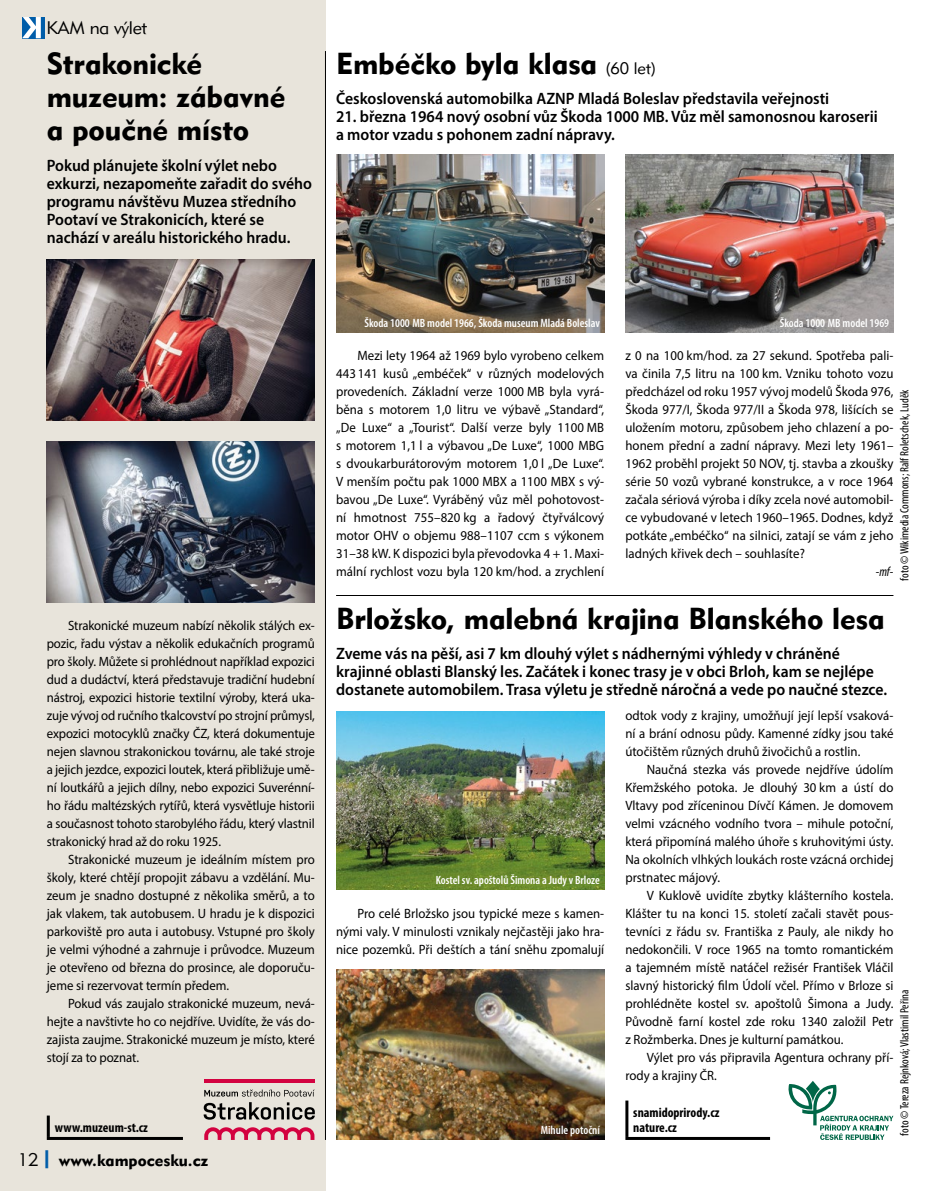
<style>
.page{position:relative;width:936px;height:1191px;background:#fff}
.page>*{position:absolute;margin:0;border:0;box-sizing:border-box;transform-origin:0 0}
.t1{font:900 30px/33px "Geometric 415";letter-spacing:-.005em;color:#000}
.t2{font:300 18px "Geometric 415";letter-spacing:-.01em;color:#000}
.t3{font:600 16.5px/18px "Myriad Pro";color:#000;scale:.95 1}
.t4{font:900 16.5px "Geometric 415";color:#000}
.t5{font:13.5px/18px "Myriad Pro";color:#000;text-align:justify;scale:.95 1}
.t6{font:700 condensed 13.5px/15px "Myriad Pro";color:#000}
.t7{font:italic condensed 13.5px "Myriad Pro";color:#000;scale:.95 1}
.t8{font:600 condensed 12px "Myriad Pro";color:#fff}
.t9{font:condensed 12px "Myriad Pro";color:#000}
.s1{font-weight:300;font-size:16.5px}
.s2{font-weight:300;font-size:18px}
.s3{font-size:18px;color:#005da9}
</style>
<div class="page">
<div style="left:0;top:0;width:325px;height:1191px;background:#e8e4db"></div>
<hr style="left:625px;top:1100px;width:3px;height:37px;background:#000">
<hr style="left:625px;top:1137px;width:145px;height:3px;background:#000">
<img style="left:47px;top:259px;width:268px;height:161px">
<img style="left:47px;top:442px;width:268px;height:160px">
<img style="left:336px;top:711px;width:268px;height:179px">
<img style="left:336px;top:969px;width:268px;height:171px">
<hr style="left:47px;top:1115px;width:3px;height:22px;background:#000">
<hr style="left:47px;top:1137px;width:136px;height:3px;background:#000">
<svg style="left:204px;top:1089px;width:110px;height:7px"></svg>
<svg style="left:204px;top:1102px;width:111px;height:18px"></svg>
<svg style="left:204px;top:1127px;width:110px;height:13px"></svg>
<hr style="left:204px;top:1079px;width:111px;height:4px;background:#d30240">
<svg style="left:788px;top:1081px;width:105px;height:59px"></svg>
<img style="left:625px;top:154px;width:268px;height:179px">
<img style="left:336px;top:154px;width:268px;height:179px">
<div style="left:22px;top:17px;width:22px;height:21px;background:#005da9"></div>
<svg style="left:22px;top:17px;width:19px;height:21px"></svg>
<hr style="left:325px;top:51px;width:1px;height:1089px;background:#000">
<hr style="left:336px;top:595px;width:557px;height:1px;background:#000">
<h2 class="t2" style="left:46px;top:17px;width:102px">KAM na výlet</h2>
<h1 class="t1" style="left:47px;top:46px;width:240px">Strakonické muzeum: zábavné a poučné místo</h1>
<p class="t3" style="left:47px;top:156px;width:281px">Pokud plánujete školní výlet nebo exkurzi, nezapomeňte zařadit do svého programu návštěvu Muzea středního Pootaví ve Strakonicích, které se nachází v areálu historického hradu.</p>
<h1 class="t1" style="left:336px;top:46px;width:321px">Embéčko byla klasa <span class="s1">(60 let)</span></h1>
<p class="t3" style="left:336px;top:89px;width:520px">Československá automobilka AZNP Mladá Boleslav představila veřejnosti</p>
<p class="t3" style="left:336px;top:107px;width:571px">21. března 1964 nový osobní vůz Škoda 1000 MB. Vůz měl samonosnou karoserii a motor vzadu s pohonem zadní nápravy.</p>
<p class="t8" style="left:364px;top:315px;width:237px">Škoda 1000 MB model 1966, Škoda museum Mladá Boleslav</p>
<p class="t8" style="left:779px;top:315px;width:111px">Škoda 1000 MB model 1969</p>
<p class="t5" style="left:336px;top:346px;width:284px;text-indent:21px">Mezi lety 1964 až 1969 bylo vyrobeno celkem 443 141 kusů „embéček“ v různých modelových provedeních. Základní verze 1000 MB byla vyrá‑ běna s motorem 1,0 litru ve výbavě „Standard“, „De Luxe“ a „Tourist“. Další verze byly 1100 MB s motorem 1,1 l a výbavou „De Luxe“, 1000 MBG s dvoukarburátorovým motorem 1,0 l „De Luxe“.<br>V menším počtu pak 1000 MBX a 1100 MBX s vý‑ bavou „De Luxe“. Vyráběný vůz měl pohotovost‑ ní hmotnost 755–820 kg a řadový čtyřválcový motor OHV o objemu 988–1107 ccm s výkonem 31–38 kW. K dispozici byla převodovka 4 + 1. Maxi‑ mální rychlost vozu byla 120 km/hod. a zrychlení</p>
<p class="t5" style="left:625px;top:346px;width:284px">z 0 na 100 km/hod. za 27 sekund. Spotřeba pali‑ va činila 7,5 litru na 100 km. Vzniku tohoto vozu předcházel od roku 1957 vývoj modelů Škoda 976, Škoda 977/I, Škoda 977/II a Škoda 978, lišících se uložením motoru, způsobem jeho chlazení a po‑ honem přední a zadní nápravy. Mezi lety 1961– 1962 proběhl projekt 50 NOV, tj. stavba a zkoušky série 50 vozů vybrané konstrukce, a v roce 1964 začala sériová výroba i díky zcela nové automobil‑ ce vybudované v letech 1960–1965. Dodnes, když potkáte „embéčko“ na silnici, zatají se vám z jeho ladných křivek dech – souhlasíte?</p>
<p class="t9" style="left:897px;top:580px;width:192px;rotate:-90deg">foto © Wikimedia Commons; Ralf Roletschek, Luděk</p>
<p class="t7" style="left:875px;top:563px;width:20px">-mf-</p>
<h1 class="t1" style="left:336px;top:601px;width:550px">Brložsko, malebná krajina Blanského lesa</h1>
<p class="t3" style="left:336px;top:644px;width:581px">Zveme vás na pěší, asi 7 km dlouhý výlet s nádhernými výhledy v chráněné krajinné oblasti Blanský les. Začátek i konec trasy je v obci Brloh, kam se nejlépe dostanete automobilem. Trasa výletu je středně náročná a vede po naučné stezce.</p>
<p class="t5" style="left:47px;top:616px;width:284px;text-indent:21px">Strakonické muzeum nabízí několik stálých ex‑ pozic, řadu výstav a několik edukačních programů pro školy. Můžete si prohlédnout například expozici dud a dudáctví, která představuje tradiční hudební nástroj, expozici historie textilní výroby, která uka‑ zuje vývoj od ručního tkalcovství po strojní průmysl, expozici motocyklů značky ČZ, která dokumentuje nejen slavnou strakonickou továrnu, ale také stroje a jejich jezdce, expozici loutek, která přibližuje umě‑ ní loutkářů a jejich dílny, nebo expozici Suverénní‑ ho řádu maltézských rytířů, která vysvětluje historii a současnost tohoto starobylého řádu, který vlastnil strakonický hrad až do roku 1925.</p>
<p class="t5" style="left:47px;top:850px;width:284px;text-indent:21px">Strakonické muzeum je ideálním místem pro školy, které chtějí propojit zábavu a vzdělání. Mu‑ zeum je snadno dostupné z několika směrů, a to jak vlakem, tak autobusem. U hradu je k dispozici parkoviště pro auta i autobusy. Vstupné pro školy je velmi výhodné a zahrnuje i průvodce. Muzeum je otevřeno od března do prosince, ale doporuču‑ jeme si rezervovat termín předem.</p>
<p class="t5" style="left:47px;top:994px;width:283px;text-indent:21px">Pokud vás zaujalo strakonické muzeum, nevá‑ hejte a navštivte ho co nejdříve. Uvidíte, že vás do‑ zajista zaujme. Strakonické muzeum je místo, které stojí za to poznat.</p>
<p class="t5" style="left:625px;top:706px;width:283px">odtok vody z krajiny, umožňují její lepší vsaková‑ ní a brání odnosu půdy. Kamenné zídky jsou také útočištěm různých druhů živočichů a rostlin.</p>
<p class="t5" style="left:625px;top:760px;width:283px;text-indent:21px">Naučná stezka vás provede nejdříve údolím Křemžského potoka. Je dlouhý 30 km a ústí do Vltavy pod zříceninou Dívčí Kámen. Je domovem velmi vzácného vodního tvora – mihule potoční, která připomíná malého úhoře s kruhovitými ústy.<br>Na okolních vlhkých loukách roste vzácná orchidej prstnatec májový.</p>
<p class="t5" style="left:625px;top:886px;width:283px;text-indent:21px">V Kuklově uvidíte zbytky klášterního kostela.<br>Klášter tu na konci 15. století začali stavět pous‑ tevníci z řádu sv. Františka z Pauly, ale nikdy ho nedokončili. V roce 1965 na tomto romantickém a tajemném místě natáčel režisér František Vláčil slavný historický film Údolí včel. Přímo v Brloze si prohlédněte kostel sv. apoštolů Šimona a Judy.<br>Původně farní kostel zde roku 1340 založil Petr z Rožmberka. Dnes je kulturní památkou.</p>
<p class="t5" style="left:625px;top:1048px;width:283px;text-indent:21px">Výlet pro vás připravila Agentura ochrany pří‑ rody a krajiny ČR.</p>
<p class="t6" style="left:633px;top:1104px;width:88px">snamidoprirody.cz nature.cz</p>
<p class="t8" style="left:435px;top:872px;width:166px">Kostel sv. apoštolů Šimona a Judy v Brloze</p>
<p class="t5" style="left:336px;top:904px;width:283px;text-indent:21px">Pro celé Brložsko jsou typické meze s kamen‑ nými valy. V minulosti vznikaly nejčastěji jako hra‑ nice pozemků. Při deštích a tání sněhu zpomalují</p>
<p class="t9" style="left:897px;top:1135px;width:147px;rotate:-90deg">foto © Tereza Rejnková; Vlastimil Peřina</p>
<p class="t6" style="left:55px;top:1119px;width:95px">www.muzeum‑st.cz</p>
<p class="t8" style="left:540px;top:1122px;width:61px">Mihule potoční</p>
<p class="t4" style="left:18px;top:1150px;width:192px"><span class="s2">12</span><span class="s3">|</span> www.kampocesku.cz</p>
</div>
